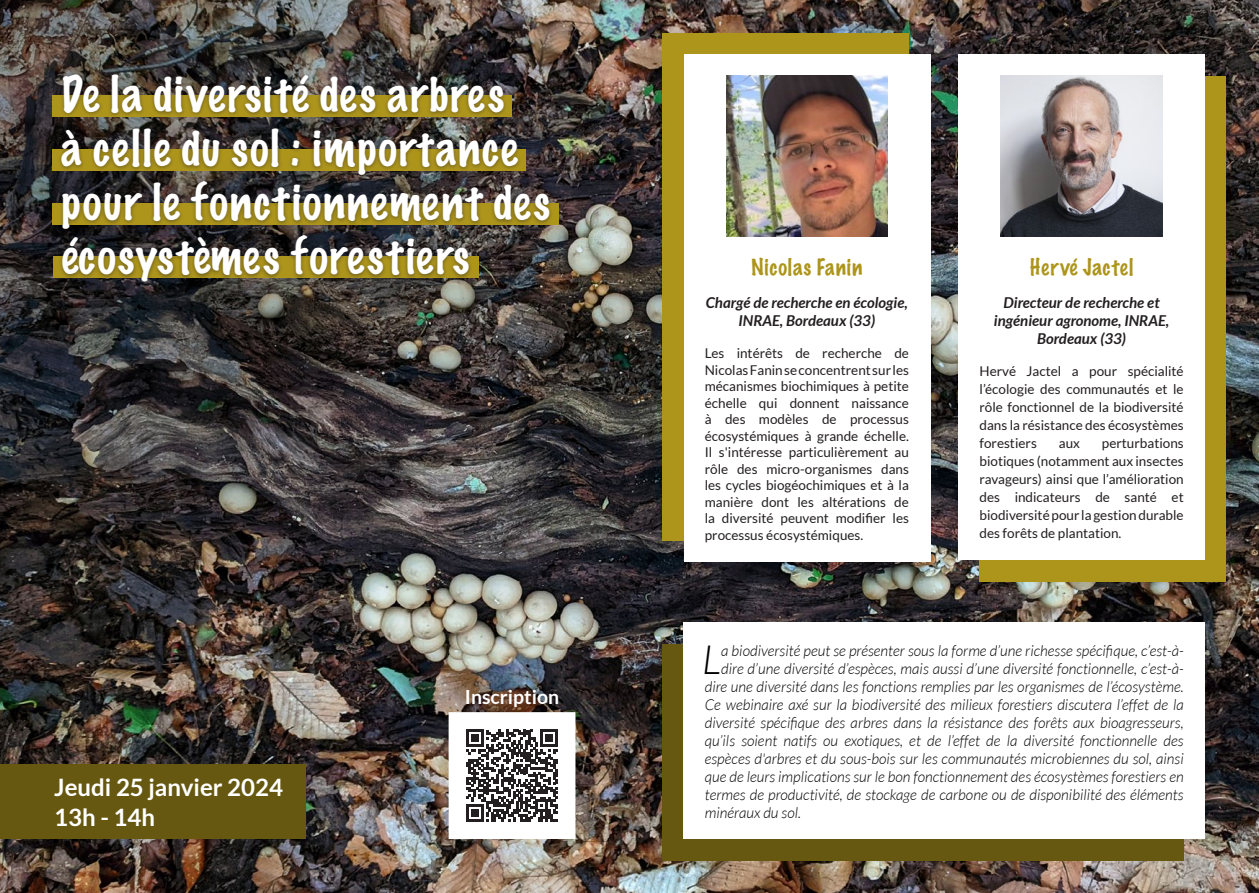
<style>
.page{position:relative;width:1259px;height:893px;background:#fff}
.page>*{position:absolute;margin:0;border:0;box-sizing:border-box;transform-origin:0 0}
.Style_de_paragraphe_4{font:100 45px/54px "Marker Felt";letter-spacing:.04em;color:#fff}
.Résumé_webinaire{font:italic 300 40.5px "Lato";color:#000}
.DATE{font:700 24px "Lato";color:#fff}
.NOM{font:100 21px "Marker Felt";letter-spacing:.04em;color:#ad951c}
.t1{font:700 19.5px "Lato";color:#fff}
.Résumé_webinaire-2{font:italic 300 15px "Lato";color:#000}
.JOB{font:italic 700 15px/18px "Lato";color:#231f20;text-align:center}
.t2{font:13.5px/16.5px "Lato";color:#231f20;text-align:justify}
</style>
<div class="page">
<img style="left:629px;top:0;width:630px;height:893px">
<img style="left:0;top:0;width:629px;height:893px">
<div style="left:0;top:764px;width:306px;height:75px;background:#665811"></div>
<div style="left:57px;top:70px;width:497px;height:216px;background:#231f20;opacity:.5"></div>
<svg style="left:464px;top:728px;width:95px;height:95px"></svg>
<svg style="left:466px;top:730px;width:92px;height:91px"></svg>
<div style="left:662px;top:33px;width:247px;height:507px;background:#ad951c"></div>
<div style="left:683px;top:54px;width:247px;height:507px;background:#fff"></div>
<img style="left:726px;top:75px;width:162px;height:162px">
<div style="left:979px;top:76px;width:247px;height:505px;background:#ad951c"></div>
<div style="left:958px;top:54px;width:247px;height:506px;background:#fff"></div>
<img style="left:1000px;top:75px;width:162px;height:162px">
<div style="left:662px;top:644px;width:522px;height:216px;background:#665811"></div>
<div style="left:683px;top:622px;width:522px;height:217px;background:#fff"></div>
<p class="Style_de_paragraphe_4" style="left:61px;top:67px;width:490px">De la diversité des arbres<br>à celle du sol : importance pour le fonctionnement des écosystèmes forestiers</p>
<p class="DATE" style="left:54px;top:774px;width:230px">Jeudi 25 janvier 2024</p>
<p class="DATE" style="left:54px;top:804px;width:102px">13h - 14h</p>
<p class="t1" style="left:465px;top:685px;width:96px">Inscription</p>
<p class="NOM" style="left:751px;top:250px;width:113px">Nicolas Fanin</p>
<p class="NOM" style="left:1030px;top:250px;width:105px">Hervé Jactel</p>
<p class="JOB" style="left:994px;top:294px;width:177px">Directeur de recherche et ingénieur agronome, INRAE,<br>Bordeaux (33)</p>
<p class="t2" style="left:979px;top:362px;width:206px;line-height:18px">Hervé Jactel a pour spécialité l’écologie des communautés et le rôle fonctionnel de la biodiversité dans la résistance des écosystèmes forestiers</p>
<p class="JOB" style="left:706px;top:294px;width:203px">Chargé de recherche en écologie,<br>INRAE, Bordeaux (33)</p>
<p class="t2" style="left:705px;top:345px;width:206px">Les intérêts de recherche de Nicolas Fanin se concentrent sur les mécanismes biochimiques à petite échelle qui donnent naissance à des modèles de processus écosystémiques à grande échelle.<br>Il s'intéresse particulièrement au rôle des micro-organismes dans les cycles biogéochimiques et à la manière dont les altérations de la diversité peuvent modifier les processus écosystémiques.</p>
<p class="t2" style="left:979px;top:434px;width:206px;line-height:18px;text-indent:122px">perturbations biotiques (notamment aux insectes ravageurs) ainsi que l’amélioration des indicateurs de santé et biodiversité pour la gestion durable des forêts de plantation.</p>
<p class="t2" style="left:1058px;top:435px;width:23px">aux</p>
<p class="Résumé_webinaire" style="left:702px;top:637px;width:21px">L</p>
<p class="Résumé_webinaire-2" style="left:721px;top:642px;width:464px">a biodiversité peut se présenter sous la forme d’une richesse spécifique, c’est-à-</p>
<p class="Résumé_webinaire-2" style="left:721px;top:660px;width:464px">dire d’une diversité d’espèces, mais aussi d’une diversité fonctionnelle, c’est-à-</p>
<p class="Résumé_webinaire-2" style="left:705px;top:678px;width:480px">dire une diversité dans les fonctions remplies par les organismes de l’écosystème.</p>
<p class="Résumé_webinaire-2" style="left:705px;top:696px;width:480px">Ce webinaire axé sur la biodiversité des milieux forestiers discutera l’effet de la</p>
<p class="Résumé_webinaire-2" style="left:705px;top:714px;width:480px">diversité spécifique des arbres dans la résistance des forêts aux bioagresseurs,</p>
<p class="Résumé_webinaire-2" style="left:705px;top:732px;width:480px">qu’ils soient natifs ou exotiques, et de l’effet de la diversité fonctionnelle des</p>
<p class="Résumé_webinaire-2" style="left:705px;top:750px;width:480px">espèces d'arbres et du sous-bois sur les communautés microbiennes du sol, ainsi</p>
<p class="Résumé_webinaire-2" style="left:705px;top:768px;width:480px">que de leurs implications sur le bon fonctionnement des écosystèmes forestiers en</p>
<p class="Résumé_webinaire-2" style="left:705px;top:786px;width:480px">termes de productivité, de stockage de carbone ou de disponibilité des éléments</p>
<p class="Résumé_webinaire-2" style="left:705px;top:804px;width:98px">minéraux du sol.</p>
</div>
